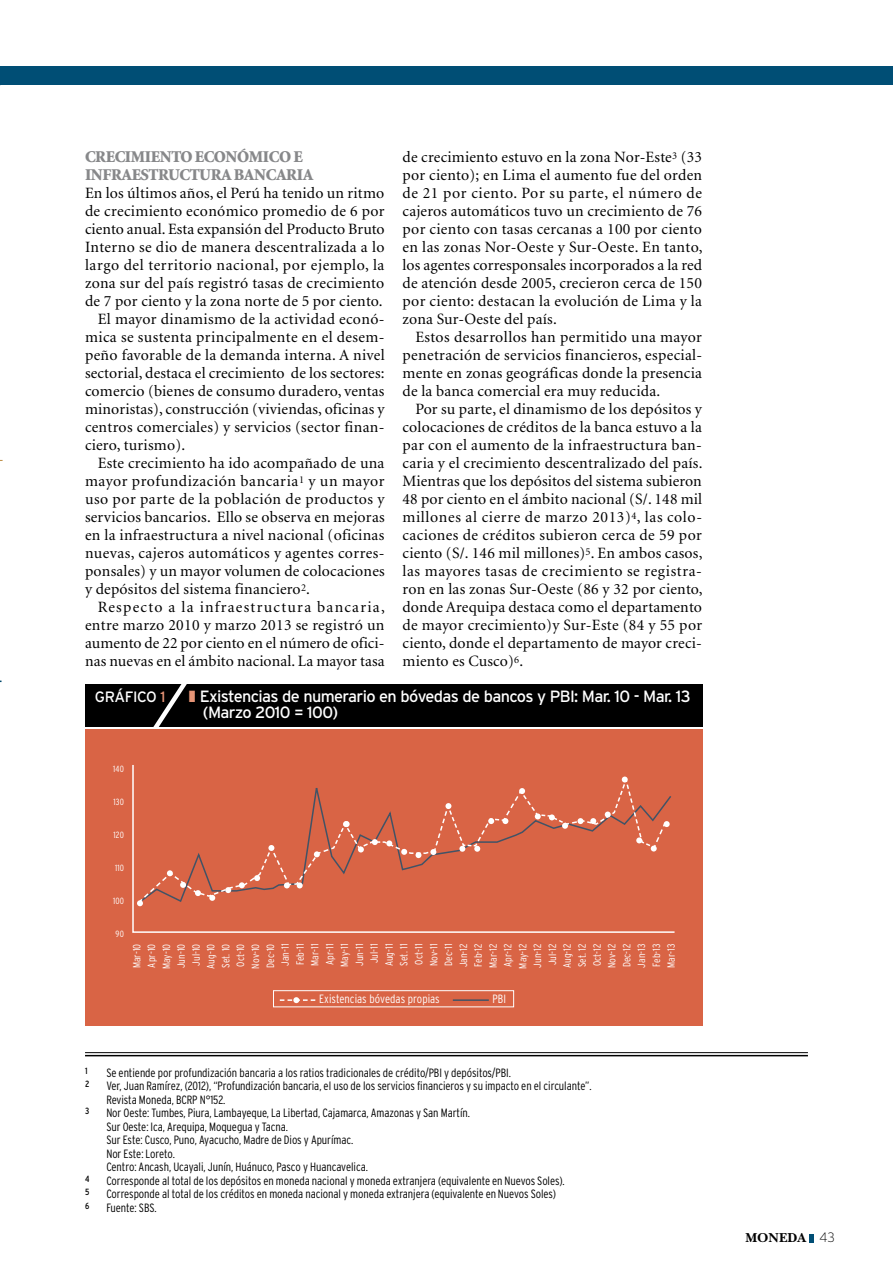
<style>
.page{position:relative;width:893px;height:1276px;background:#fff}
.page>*{position:absolute;margin:0;border:0;box-sizing:border-box;transform-origin:0 0}
.t1{font:900 16.5px/18px "Minion";letter-spacing:-.025em;color:#87888a}
.t2{font:16.35px/16.5px "Interstate";letter-spacing:-.04em;color:#fff}
.t3{font:15.75px/18px "Minion";letter-spacing:.015em;color:#000;text-align:justify}
.t4{font:15.75px "Minion";letter-spacing:.035em;color:#000}
.t5{font:15.75px "Minion";letter-spacing:.075em;color:#000}
.t6{font:15px "Interstate";letter-spacing:-.03em;color:#fff}
.t7{font:13.5px "New Baskerville Bold SC";color:#000}
.t8{font:300 condensed 12px "Interstate";letter-spacing:-.005em;color:#000}
.t9{font:300 condensed 12px "Interstate";color:#fff}
.t10{font:300 condensed 10.5px/14.9px "Interstate";letter-spacing:.01em;color:#fff;text-align:center}
.t11{font:300 condensed 9px "Interstate";letter-spacing:.01em;color:#fff}
.t12{font:condensed 9px "Interstate";color:#000}
.s1{color:#e69476}
.s2{font-family:"Interstate";font-weight:200}
</style>
<div class="page">
<div style="left:0;top:67px;width:893px;height:18px;background:#004e75"></div>
<svg style="left:809px;top:1234px;width:4px;height:8px"></svg>
<hr style="left:85px;top:1055px;width:723px;height:1px;background:#000">
<hr style="left:85px;top:1052px;width:723px;height:1px;background:#000">
<div style="left:85px;top:684px;width:617px;height:42px;background:#000"></div>
<svg style="left:147px;top:684px;width:54px;height:43px"></svg>
<div style="left:85px;top:729px;width:617px;height:297px;background:#d96445"></div>
<svg style="left:132px;top:765px;width:543px;height:168px"></svg>
<svg style="left:138px;top:775px;width:528px;height:128px"></svg>
<svg style="left:137px;top:845px;width:153px;height:61px"></svg>
<svg style="left:297px;top:821px;width:125px;height:67px"></svg>
<svg style="left:430px;top:776px;width:240px;height:79px"></svg>
<div style="left:273px;top:990px;width:241px;height:17px;border:1px solid #fff"></div>
<svg style="left:280px;top:997px;width:35px;height:6px"></svg>
<hr style="left:453px;top:999px;width:36px;height:2px;background:#415366">
<p class="t1" style="left:85px;top:148px;width:221px">CRECIMIENTO ECONÓMICO E<br>INFRAESTRUCTURA BANCARIA</p>
<p class="t3" style="left:85px;top:185px;width:301px">En los últimos años, el Perú ha tenido un ritmo</p>
<p class="t3" style="left:85px;top:203px;width:301px">de crecimiento económico promedio de 6 por</p>
<p class="t3" style="left:85px;top:221px;width:301px">ciento anual. Esta expansión del Producto Bruto</p>
<p class="t3" style="left:85px;top:239px;width:301px">Interno se dio de manera descentralizada a lo</p>
<p class="t4" style="left:85px;top:257px;width:301px">largo del territorio nacional, por ejemplo, la</p>
<p class="t3" style="left:85px;top:275px;width:301px">zona sur del país registró tasas de crecimiento</p>
<p class="t3" style="left:85px;top:293px;width:299px">de 7 por ciento y la zona norte de 5 por ciento.</p>
<p class="t3" style="left:98px;top:311px;width:288px">El mayor dinamismo de la actividad econó-</p>
<p class="t3" style="left:85px;top:329px;width:301px">mica se sustenta principalmente en el desem-</p>
<p class="t3" style="left:85px;top:347px;width:301px">peño favorable de la demanda interna. A nivel</p>
<p class="t3" style="left:85px;top:365px;width:301px">sectorial, destaca el crecimiento de los sectores:</p>
<p class="t3" style="left:85px;top:383px;width:301px">comercio (bienes de consumo duradero, ventas</p>
<p class="t3" style="left:85px;top:401px;width:301px">minoristas), construcción (viviendas, oficinas y</p>
<p class="t3" style="left:85px;top:419px;width:301px">centros comerciales) y servicios (sector finan-</p>
<p class="t3" style="left:85px;top:437px;width:102px">ciero, turismo).</p>
<p class="t3" style="left:98px;top:455px;width:288px">Este crecimiento ha ido acompañado de una</p>
<p class="t4" style="left:85px;top:473px;width:301px">mayor profundización bancaria<sup>1</sup> y un mayor</p>
<p class="t3" style="left:85px;top:491px;width:301px">uso por parte de la población de productos y</p>
<p class="t3" style="left:85px;top:509px;width:301px">servicios bancarios. Ello se observa en mejoras</p>
<p class="t3" style="left:85px;top:527px;width:301px">en la infraestructura a nivel nacional (oficinas</p>
<p class="t3" style="left:85px;top:545px;width:301px">nuevas, cajeros automáticos y agentes corres-</p>
<p class="t3" style="left:85px;top:563px;width:301px">ponsales) y un mayor volumen de colocaciones</p>
<p class="t3" style="left:85px;top:581px;width:226px">y depósitos del sistema financiero<sup>2</sup>.</p>
<p class="t5" style="left:98px;top:599px;width:288px">Respecto a la infraestructura bancaria,</p>
<p class="t3" style="left:85px;top:617px;width:301px">entre marzo 2010 y marzo 2013 se registró un</p>
<p class="t3" style="left:85px;top:635px;width:301px">aumento de 22 por ciento en el número de ofici-</p>
<p class="t3" style="left:85px;top:653px;width:301px">nas nuevas en el ámbito nacional. La mayor tasa</p>
<p class="t3" style="left:403px;top:149px;width:302px">de crecimiento estuvo en la zona Nor-Este<sup>3</sup> (33 por ciento); en Lima el aumento fue del orden de 21 por ciento. Por su parte, el número de cajeros automáticos tuvo un crecimiento de 76 por ciento con tasas cercanas a 100 por ciento en las zonas Nor-Oeste y Sur-Oeste. En tanto, los agentes corresponsales incorporados a la red de atención desde 2005, crecieron cerca de 150 por ciento: destacan la evolución de Lima y la zona Sur-Oeste del país.</p>
<p class="t3" style="left:403px;top:329px;width:301px;text-indent:13px">Estos desarrollos han permitido una mayor penetración de servicios financieros, especial&shy;mente en zonas geográficas donde la presencia de la banca comercial era muy reducida.</p>
<p class="t3" style="left:403px;top:401px;width:302px;text-indent:13px">Por su parte, el dinamismo de los depósitos y colocaciones de créditos de la banca estuvo a la par con el aumento de la infraestructura ban&shy;caria y el crecimiento descentralizado del país.<br>Mientras que los depósitos del sistema subieron 48 por ciento en el ámbito nacional (S/. 148 mil millones al cierre de marzo 2013)<sup>4</sup>, las colo&shy;caciones de créditos subieron cerca de 59 por ciento (S/. 146 mil millones)<sup>5</sup>. En ambos casos, las mayores tasas de crecimiento se registra&shy;ron en las zonas Sur-Oeste (86 y 32 por ciento, donde Arequipa destaca como el departamento de mayor crecimiento)y Sur-Este (84 y 55 por ciento, donde el departamento de mayor creci&shy;miento es Cusco)<sup>6</sup>.</p>
<p class="t6" style="left:95px;top:688px;width:72px">gráfico <span class="s1">1</span></p>
<p class="t2" style="left:203px;top:688px;width:489px;text-indent:-14px"><span class="s1">❚</span> Existencias de numerario en bóvedas de bancos y PBI: Mar. 10 - Mar. 13 (Marzo 2010 = 100)</p>
<p class="t11" style="left:113px;top:763px;width:12px">140</p>
<p class="t11" style="left:114px;top:796px;width:12px">130</p>
<p class="t11" style="left:114px;top:829px;width:12px">120</p>
<p class="t11" style="left:115px;top:862px;width:10px">110</p>
<p class="t11" style="left:113px;top:895px;width:12px">100</p>
<p class="t11" style="left:116px;top:928px;width:10px">90</p>
<p class="t10" style="left:129px;top:969px;width:27px;rotate:-90deg">Mar-10<br>Apr-10<br>May-10<br>Jun-10<br>Jul-10<br>Aug-10<br>Set. 10<br>Oct-10<br>Nov-10<br>Dec-10<br>Jan-11<br>Feb-11<br>Mar-11<br>Apr-11<br>May-11<br>Jun-11<br>Jul-11<br>Aug-11<br>Set. 11<br>Oct-11<br>Nov-11<br>Dec-11<br>Jan-12<br>Feb-12<br>Mar-12<br>Apr-12<br>May-12<br>Jun-12<br>Jul-12<br>Aug-12<br>Set. 12<br>Oct-12<br>Nov-12<br>Dec-12<br>Jan-13<br>Feb-13<br>Mar-13</p>
<p class="t9" style="left:319px;top:992px;width:122px">Existencias bóvedas propias</p>
<p class="t9" style="left:492px;top:992px;width:5px">PBI</p>
<p class="t8" style="left:85px;top:1065px;width:427px"><sup>1</sup> Se entiende por profundización bancaria a los ratios tradicionales de crédito/PBI y depósitos/PBI.</p>
<p class="t12" style="left:85px;top:1079px;width:6px">2</p>
<p class="t8" style="left:106px;top:1079px;width:487px">Ver, Juan Ramírez, (2012), “Profundización bancaria, el uso de los servicios financieros y su impacto en el circulante”.</p>
<p class="t8" style="left:85px;top:1092px;width:142px">Revista Moneda, BCRP N°152.</p>
<p class="t8" style="left:85px;top:1106px;width:386px"><sup>3</sup> Nor Oeste: Tumbes, Piura, Lambayeque, La Libertad, Cajamarca, Amazonas y San Martín.</p>
<p class="t8" style="left:92px;top:1119px;width:198px">Sur Oeste: Ica, Arequipa, Moquegua y Tacna.</p>
<p class="t8" style="left:89px;top:1133px;width:265px">Sur Este: Cusco, Puno, Ayacucho, Madre de Dios y Apurímac.</p>
<p class="t8" style="left:85px;top:1146px;width:91px">N or Este: Loreto.</p>
<p class="t8" style="left:106px;top:1160px;width:263px">Centro: Ancash, Ucayali, Junín, Huánuco, Pasco y Huancavelica.</p>
<p class="t12" style="left:85px;top:1173px;width:6px">4</p>
<p class="t8" style="left:106px;top:1173px;width:460px">Corresponde al total de los depósitos en moneda nacional y moneda extranjera (equivalente en Nuevos Soles).</p>
<p class="t12" style="left:85px;top:1187px;width:6px">5</p>
<p class="t8" style="left:106px;top:1187px;width:451px">Corresponde al total de los créditos en moneda nacional y moneda extranjera (equivalente en Nuevos Soles)</p>
<p class="t12" style="left:85px;top:1200px;width:6px">6</p>
<p class="t8" style="left:106px;top:1200px;width:52px">Fuente: SBS.</p>
<p class="t7" style="left:745px;top:1230px;width:91px">MONEDA <span class="s2">43</span></p>
</div>
